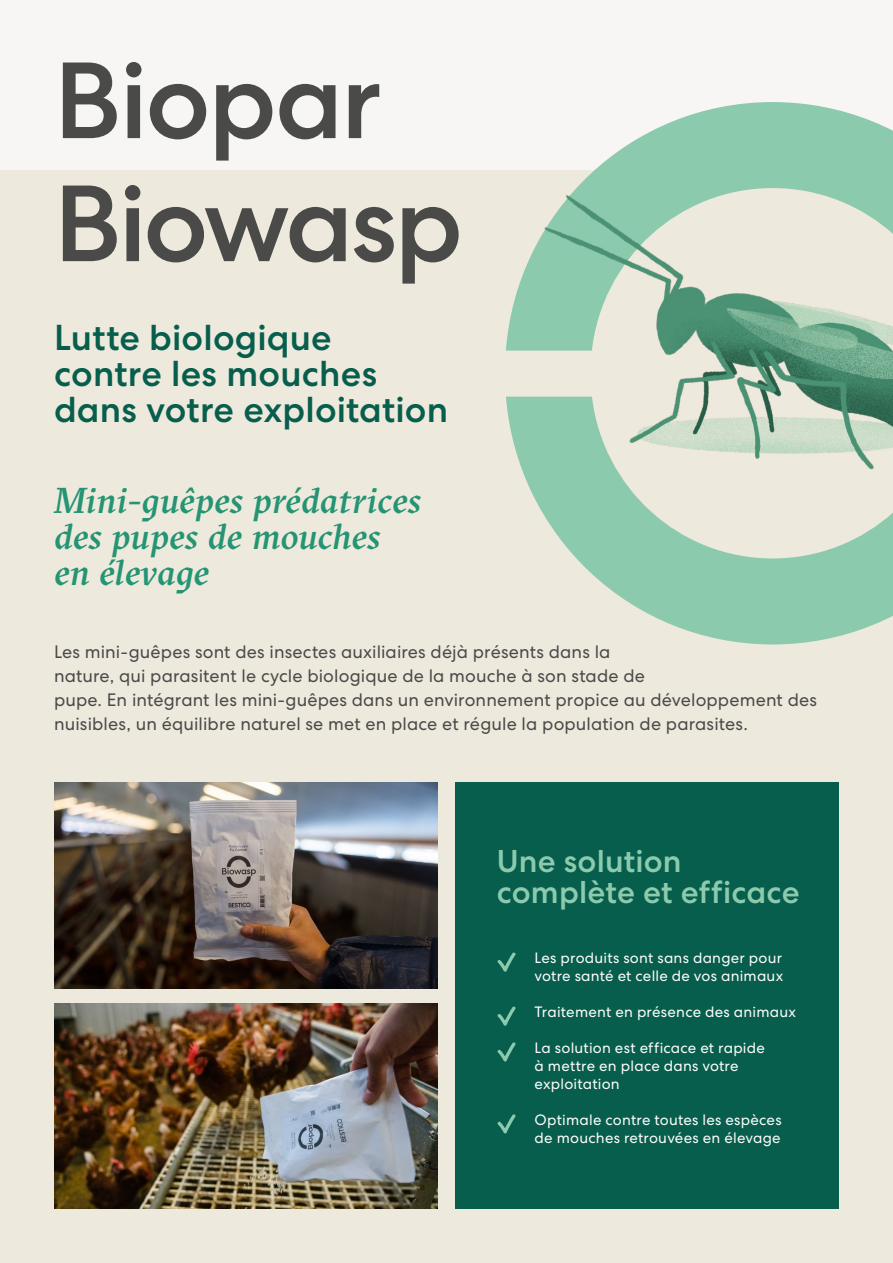
<style>
.page{position:relative;width:893px;height:1263px;background:#f7f6f4}
.page>*{position:absolute;margin:0;border:0;box-sizing:border-box;transform-origin:0 0}
.t1{font:500 108px/123px "Centra No 2";letter-spacing:-.025em;color:#4a4a49}
.t2{font:500 36px/36px "Centra No 2";letter-spacing:.005em;color:#075e4d}
.t3{font:italic 500 36px/36px "GT Sectra";color:#249473}
.t4{font:500 31.5px/31.5px "Centra No 2";letter-spacing:.005em;color:#8ccaae}
.t5{font:18px/24px "Centra No 2";letter-spacing:.005em;color:#4a4a49}
.t6{font:15px/18px "Centra No 2";letter-spacing:.015em;color:#fdfcfb}
</style>
<div class="page">
<div style="left:0;top:170px;width:893px;height:1093px;background:#eee9dd"></div>
<svg style="left:598px;top:102px;width:295px;height:65px;fill:#8ccaae"></svg>
<svg style="left:559px;top:537px;width:334px;height:107px;fill:#8ccaae"></svg>
<img style="left:506px;top:167px;width:387px;height:370px">
<img style="left:54px;top:1003px;width:383px;height:206px">
<div style="left:455px;top:783px;width:384px;height:426px;background:#075e4d"></div>
<svg style="left:497px;top:1006px;width:19px;height:20px"></svg>
<svg style="left:497px;top:952px;width:19px;height:20px"></svg>
<svg style="left:497px;top:1042px;width:19px;height:20px"></svg>
<svg style="left:497px;top:1114px;width:19px;height:20px"></svg>
<img style="left:54px;top:783px;width:383px;height:205px">
<h1 class="t1" style="left:54px;top:40px;width:410px">Biopar<br>Biowasp</h1>
<h2 class="t2" style="left:54px;top:319px;width:396px">Lutte biologique contre les mouches dans votre exploitation</h2>
<h2 class="t3" style="left:54px;top:483px;width:369px">Mini-guêpes prédatrices des pupes de mouches en élevage</h2>
<p class="t5" style="left:54px;top:640px;width:765px">Les mini-guêpes sont des insectes auxiliaires déjà présents dans la<br>nature, qui parasitent le cycle biologique de la mouche à son stade de<br>pupe. En intégrant les mini‑guêpes dans un environnement propice au développement des nuisibles, un équilibre naturel se met en place et régule la population de parasites.</p>
<h3 class="t4" style="left:497px;top:845px;width:304px">Une solution complète et efficace</h3>
<p class="t6" style="left:535px;top:949px;width:250px">Les produits sont sans danger pour votre santé et celle de vos animaux</p>
<p class="t6" style="left:535px;top:1003px;width:263px">Traitement en présence des animaux</p>
<p class="t6" style="left:535px;top:1039px;width:232px">La solution est efficace et rapide à mettre en place dans votre exploitation</p>
<p class="t6" style="left:535px;top:1111px;width:249px">Optimale contre toutes les espèces de mouches retrouvées en élevage</p>
</div>
